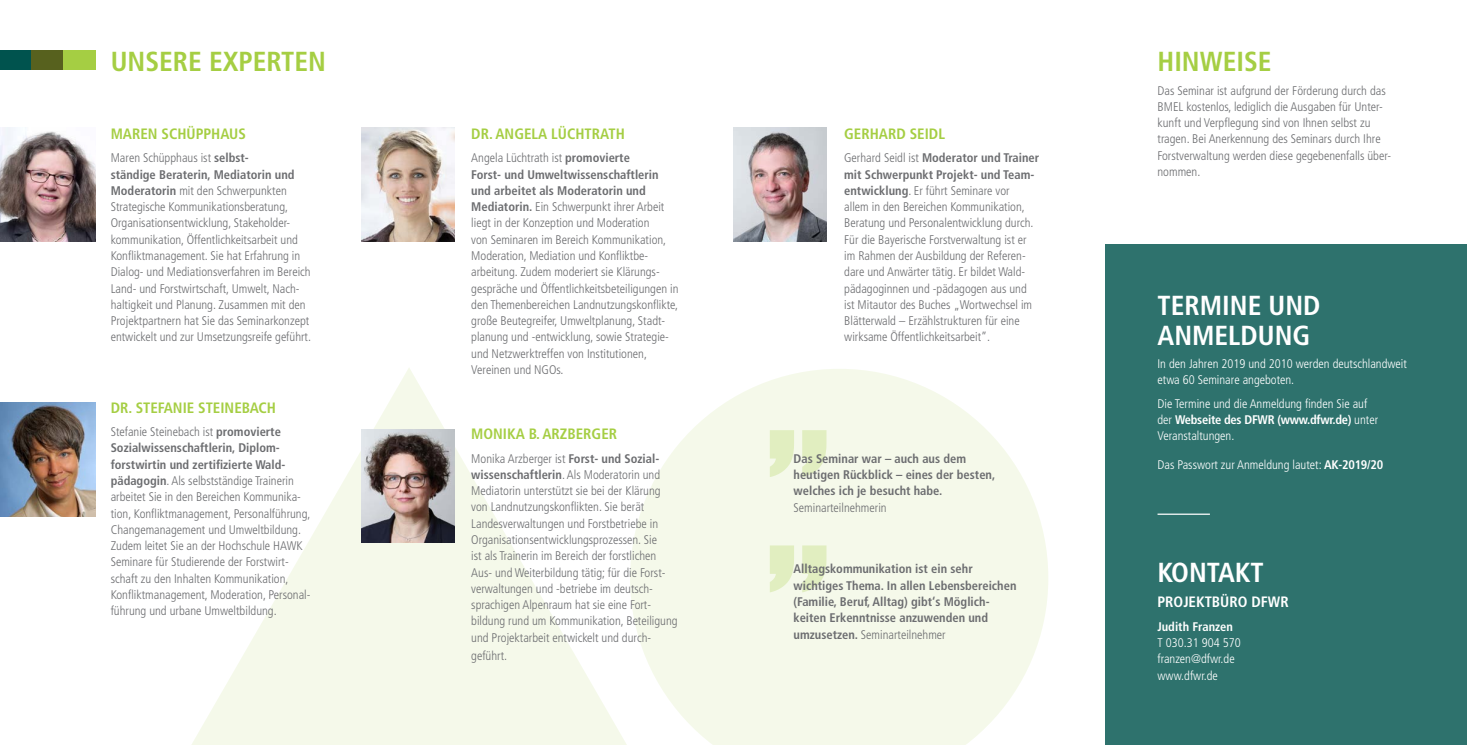
<style>
.page{position:relative;width:1467px;height:745px;background:#fff}
.page>*{position:absolute;margin:0;border:0;box-sizing:border-box;transform-origin:0 0}
.t1{font:700 condensed 27.5px/30px "Frutiger";color:#fff}
.t2{font:700 condensed 27.5px "Frutiger";color:#a5ce43}
.t3{font:700 condensed 15px "Frutiger";color:#a5ce43}
.t4{font:700 condensed 15px "Frutiger";color:#fff}
.t5{font:300 condensed 12.5px/16.2px "Frutiger";color:#6c6d70}
.t6{font:700 condensed 12.5px/16.2px "Frutiger";color:#6c6d70}
.t7{font:300 condensed 12.5px/16.2px "Frutiger";color:#fff}
.t8{font:700 condensed 12.5px "Frutiger";color:#fff}
.s1{font-weight:700}
.s2{font-weight:300}
</style>
<div class="page">
<svg style="left:652px;top:369px;width:396px;height:375px;fill:#f5f9ea"></svg>
<svg style="left:192px;top:368px;width:460px;height:376px"></svg>
<div style="left:1106px;top:244px;width:361px;height:500px;background:#2e726d"></div>
<img style="left:0;top:128px;width:95px;height:113px">
<img style="left:0;top:402px;width:95px;height:114px">
<img style="left:361px;top:128px;width:93px;height:113px">
<img style="left:361px;top:429px;width:93px;height:113px">
<img style="left:733px;top:128px;width:93px;height:113px">
<div style="left:63px;top:50px;width:32px;height:20px;background:#a5ce43"></div>
<div style="left:31px;top:50px;width:32px;height:20px;background:#57611e"></div>
<div style="left:0;top:50px;width:31px;height:20px;background:#00534e"></div>
<hr style="left:1157px;top:513px;width:53px;height:1px;background:#fff">
<svg style="left:770px;top:545px;width:56px;height:47px;background:#e6f1cc"></svg>
<svg style="left:770px;top:430px;width:56px;height:47px;background:#e6f1cc"></svg>
<h1 class="t2" style="left:111px;top:45px;width:217px">UNSERE EXPERTEN</h1>
<h1 class="t2" style="left:1157px;top:45px;width:116px">HINWEISE</h1>
<p class="t5" style="left:1157px;top:82px;width:235px">Das Seminar ist aufgrund der Förderung durch das BMEL kostenlos, lediglich die Ausgaben für Unter&shy;kunft und Verpflegung sind von Ihnen selbst zu tragen. Bei Anerkennung des Seminars durch Ihre Forstverwaltung werden diese gegebenenfalls über&shy;nommen.</p>
<p class="t3" style="left:111px;top:125px;width:137px">MAREN SCHÜPPHAUS</p>
<p class="t5" style="left:111px;top:150px;width:202px">Maren Schüpphaus ist <span class="s1">selbst-<br>ständige Beraterin, Mediatorin und Moderatorin</span> mit den Schwerpunkten Strategische Kommunikationsberatung, Organisationsentwicklung, Stakeholder&shy;kommunikation, Öffentlichkeitsarbeit und Konfliktmanagement. Sie hat Erfahrung in Dialog- und Mediationsverfahren im Bereich Land- und Forstwirtschaft, Umwelt, Nach&shy;haltigkeit und Planung. Zusammen mit den Projektpartnern hat Sie das Seminarkonzept entwickelt und zur Umsetzungsreife geführt.</p>
<p class="t3" style="left:471px;top:125px;width:155px">DR. ANGELA LÜCHTRATH</p>
<p class="t5" style="left:471px;top:150px;width:209px">Angela Lüchtrath ist <span class="s1">promovierte<br>Forst- und Umweltwissenschaftlerin und arbeitet als Moderatorin und Mediatorin.</span> Ein Schwerpunkt ihrer Arbeit liegt in der Konzeption und Moderation<br>von Seminaren im Bereich Kommunikation, Moderation, Mediation und Konfliktbe&shy;arbeitung. Zudem moderiert sie Klärungs&shy;gespräche und Öffentlichkeitsbeteiligungen in den Themenbereichen Landnutzungskonflikte, große Beutegreifer, Umweltplanung, Stadt&shy;planung und -entwicklung, sowie Strategie&shy;und Netzwerktreffen von Institutionen, Vereinen und NGOs.</p>
<p class="t3" style="left:844px;top:125px;width:102px">GERHARD SEIDL</p>
<p class="t5" style="left:844px;top:150px;width:197px">Gerhard Seidl ist <span class="s1">Moderator und Trainer mit Schwerpunkt Projekt- und Team&shy;entwicklung</span>. Er führt Seminare vor<br>allem in den Bereichen Kommunikation, Beratung und Personalentwicklung durch.<br>Für die Bayerische Forstverwaltung ist er im Rahmen der Ausbildung der Referen&shy;dare und Anwärter tätig. Er bildet Wald&shy;pädagoginnen und -pädagogen aus und ist Mitautor des Buches „Wortwechsel im Blätterwald – Erzählstrukturen für eine wirksame Öffentlichkeitsarbeit”.</p>
<h1 class="t1" style="left:1157px;top:290px;width:164px">TERMINE UND<br>ANMELDUNG</h1>
<p class="t7" style="left:1157px;top:355px;width:251px">In den Jahren 2019 und 2010 werden deutschlandweit etwa 60 Seminare angeboten.</p>
<p class="t7" style="left:1157px;top:395px;width:222px">Die Termine und die Anmeldung finden Sie auf der <span class="s1">Webseite des DFWR (www.dfwr.de)</span> unter<br>Veranstaltungen.</p>
<p class="t7" style="left:1157px;top:456px;width:227px">Das Passwort zur Anmeldung lautet: <span class="s1">AK-2019/20</span></p>
<p class="t3" style="left:111px;top:398px;width:167px">DR. STEFANIE STEINEBACH</p>
<p class="t5" style="left:111px;top:423px;width:201px">Stefanie Steinebach ist <span class="s1">promovierte Sozialwissenschaftlerin, Diplom&shy;forstwirtin und zertifizierte Wald&shy;pädagogin</span>. Als selbstständige Trainerin arbeitet Sie in den Bereichen Kommunika&shy;tion, Konfliktmanagement, Personalführung, Changemanagement und Umweltbildung.<br>Zudem leitet Sie an der Hochschule HAWK Seminare für Studierende der Forstwirt&shy;schaft zu den Inhalten Kommunikation, Konfliktmanagement, Moderation, Personal&shy;führung und urbane Umweltbildung.</p>
<p class="t3" style="left:471px;top:425px;width:147px">MONIKA B. ARZBERGER</p>
<p class="t5" style="left:471px;top:450px;width:208px">Monika Arzberger ist <span class="s1">Forst- und Sozial&shy;wissenschaftlerin</span>. Als Moderatorin und Mediatorin unterstützt sie bei der Klärung von Landnutzungskonflikten. Sie berät Landesverwaltungen und Forstbetriebe in Organisationsentwicklungsprozessen. Sie<br>ist als Trainerin im Bereich der forstlichen Aus- und Weiterbildung tätig; für die Forst&shy;verwaltungen und -betriebe im deutsch&shy;sprachigen Alpenraum hat sie eine Fort&shy;bildung rund um Kommunikation, Beteiligung und Projektarbeit entwickelt und durch-</p>
<p class="t5" style="left:471px;top:647px;width:37px">geführt.</p>
<p class="t6" style="left:794px;top:450px;width:203px">Das Seminar war – auch aus dem heutigen Rückblick – eines der besten, welches ich je besucht habe.</p>
<p class="t5" style="left:794px;top:499px;width:95px">Seminarteilnehmerin</p>
<h1 class="t1" style="left:1157px;top:557px;width:108px">KONTAKT</h1>
<p class="t4" style="left:1157px;top:593px;width:133px">PROJEKTBÜRO DFWR</p>
<p class="t8" style="left:1157px;top:618px;width:77px">Judith Franzen</p>
<p class="t7" style="left:1157px;top:634px;width:85px">T 030.31 904 570 franzen@dfwr.de www.dfwr.de</p>
<p class="t6" style="left:794px;top:560px;width:224px">Alltagskommunikation ist ein sehr wichtiges Thema. In allen Lebensbereichen (Familie, Beruf, Alltag) gibt‘s Möglich&shy;keiten Erkenntnisse anzuwenden und umzusetzen. <span class="s2">Seminarteilnehmer</span></p>
</div>
